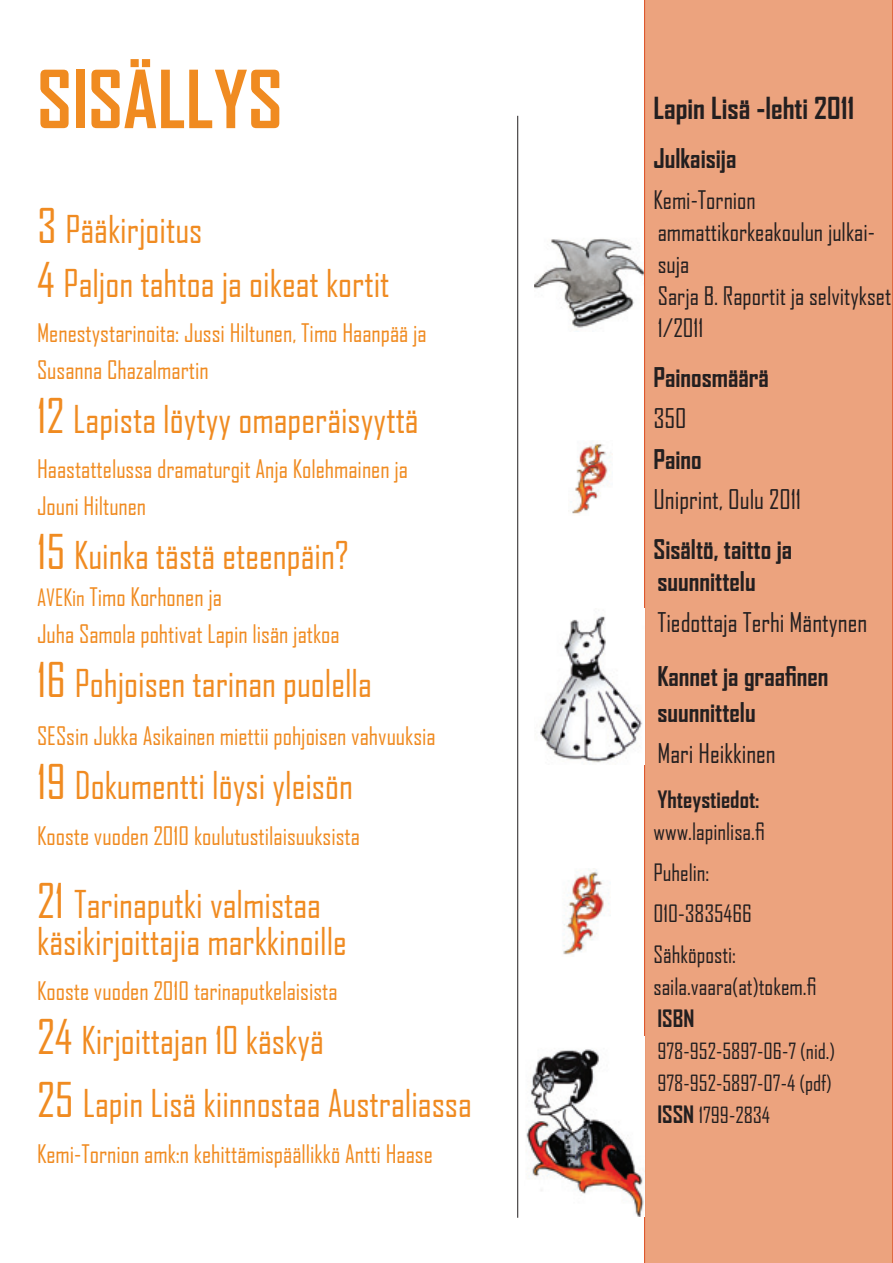
<style>
.page{position:relative;width:893px;height:1263px;background:#fff}
.page>*{position:absolute;margin:0;border:0;box-sizing:border-box;transform-origin:0 0}
.t1{font:700 76.5px "Agency FB";color:#f08b21}
.t2{font:36.75px/54.2px "Agency FB";color:#f08b21}
.t3{font:700 29.1px "Agency FB";color:#231f20}
.t4{font:700 25.95px/32.1px "Agency FB";color:#231f20}
.t5{font:25.95px "Agency FB";color:#231f20}
.t6{font:24.45px/36.8px "Agency FB";color:#f08b21}
.t7{font:24.45px/32.1px "Agency FB";color:#231f20}
.t8{font:22.95px/40.8px "Agency FB";color:#231f20}
.t9{font:700 22.95px "Agency FB";color:#231f20}
.t10{font:21.45px/32.1px "Agency FB";color:#231f20}
.s1{font-size:45.9px}
.s2{font-size:22.95px}
.s3{font-weight:700;font-size:22.95px}
</style>
<div class="page">
<img style="left:534px;top:238px;width:110px;height:94px">
<div style="left:644px;top:0;width:249px;height:1263px;background:#eca37e"></div>
<hr style="left:517px;top:116px;width:1px;height:1102px;background:#231f20">
<img style="left:540px;top:616px;width:102px;height:147px">
<img style="left:526px;top:1049px;width:118px;height:167px">
<img style="left:572px;top:440px;width:38px;height:74px">
<img style="left:563px;top:869px;width:48px;height:86px">
<h1 class="t1" style="left:37px;top:52px;width:247px">SISÄLLYS</h1>
<h2 class="t2" style="left:37px;top:201px;width:354px"><span class="s1">3</span> Pääkirjoitus<br><span class="s1">4</span> Paljon tahtoa ja oikeat kortit</h2>
<p class="t6" style="left:37px;top:314px;width:391px">Menestystarinoita: Jussi Hiltunen, Timo Haanpää ja<br>Susanna Chazalmartin</p>
<h2 class="t2" style="left:37px;top:391px;width:383px"><span class="s1">12</span> Lapista löytyy omaperäisyyttä</h2>
<p class="t6" style="left:37px;top:450px;width:372px">Haastattelussa dramaturgit Anja Kolehmainen ja<br>Jouni Hiltunen</p>
<h2 class="t2" style="left:37px;top:528px;width:313px"><span class="s1">15</span> Kuinka tästä eteenpäin?</h2>
<p class="t6" style="left:37px;top:578px;width:304px"><span class="s2">AVEKin</span> Timo Korhonen ja<br>Juha Samola pohtivat Lapin lisän jatkoa</p>
<h2 class="t2" style="left:37px;top:655px;width:336px"><span class="s1">16</span> Pohjoisen tarinan puolella</h2>
<p class="t6" style="left:37px;top:717px;width:400px">SESsin Jukka Asikainen miettii pohjoisen vahvuuksia</p>
<h2 class="t2" style="left:37px;top:758px;width:317px"><span class="s1">19</span> Dokumentti löysi yleisön</h2>
<p class="t6" style="left:37px;top:817px;width:324px">Kooste vuoden 2010 koulutustilaisuuksista</p>
<h2 class="t2" style="left:37px;top:885px;width:311px;line-height:36.8px"><span class="s1">21</span> Tarinaputki valmistaa käsikirjoittajia markkinoille</h2>
<p class="t6" style="left:37px;top:972px;width:302px">Kooste vuoden 2010 tarinaputkelaisista</p>
<h2 class="t2" style="left:37px;top:1009px;width:436px;line-height:62.7px"><span class="s1">24</span> Kirjoittajan 10 käskyä<br><span class="s1">25</span> Lapin Lisä kiinnostaa Australiassa</h2>
<p class="t6" style="left:37px;top:1134px;width:397px">Kemi-Tornion amk:n kehittämispäällikkö Antti Haase</p>
<p class="t3" style="left:653px;top:89px;width:202px">Lapin Lisä -lehti 2011</p>
<p class="t4" style="left:653px;top:142px;width:84px">Julkaisija</p>
<p class="t7" style="left:653px;top:183px;width:239px">Kemi-Tornion ammattikorkeakoulun julkai&shy;suja<br>Sarja B. Raportit ja selvitykset<br>1/2011</p>
<p class="t4" style="left:653px;top:360px;width:117px">Painosmäärä</p>
<p class="t5" style="left:653px;top:402px;width:34px">350</p>
<p class="t4" style="left:653px;top:442px;width:50px">Paino</p>
<p class="t5" style="left:653px;top:484px;width:149px">Uniprint, Oulu 2011</p>
<p class="t4" style="left:653px;top:532px;width:140px">Sisältö, taitto ja suunnittelu</p>
<p class="t5" style="left:657px;top:606px;width:211px">Tiedottaja Terhi Mäntynen</p>
<p class="t4" style="left:657px;top:657px;width:173px;line-height:36.5px">Kannet ja graafinen suunnittelu</p>
<p class="t5" style="left:657px;top:737px;width:120px">Mari Heikkinen</p>
<p class="t9" style="left:657px;top:785px;width:104px">Yhteystiedot:</p>
<p class="t8" style="left:653px;top:811px;width:113px">www.lapinlisa.fi<br>Puhelin:<br>010-3835466<br>Sähköposti:</p>
<p class="t8" style="left:653px;top:965px;width:165px">saila.vaara(at)tokem.fi</p>
<p class="t9" style="left:657px;top:1004px;width:38px">ISBN</p>
<p class="t10" style="left:657px;top:1034px;width:179px">978-952-5897-06-7 (nid.)<br>978-952-5897-07-4 (pdf)<br><span class="s3">ISSN</span> 1799-2834</p>
</div>
